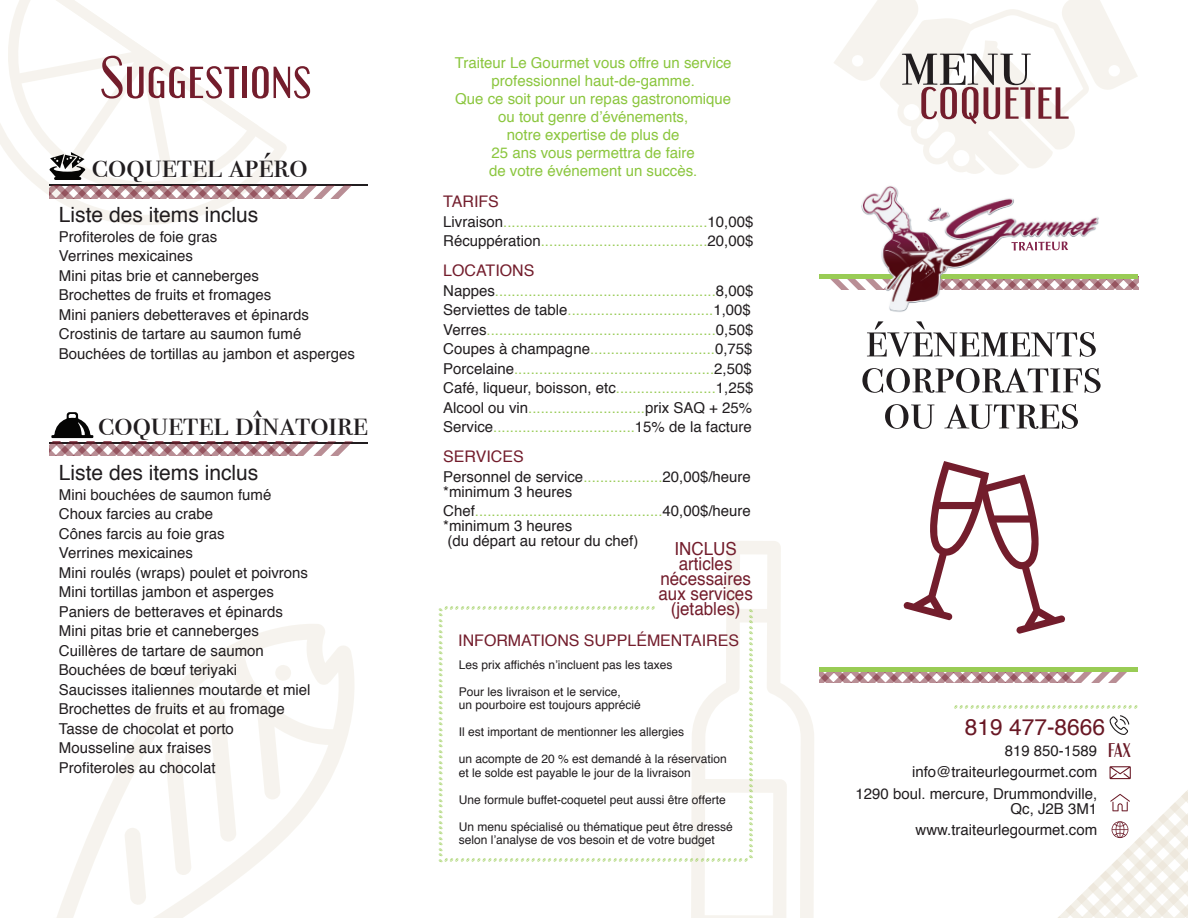
<style>
.page{position:relative;width:1188px;height:918px;background:#fff}
.page>*{position:absolute;margin:0;border:0;box-sizing:border-box;transform-origin:0 0}
.t1{font:68.1px "Bodoni Svty Two SCITCTT";color:#211d1f}
.t2{font:52.35px "Bodoni Svty Two SCITCTT";color:#211d1f}
.t3{font:50.85px "Engebrechtre Rg";color:#731d2c}
.t4{font:36px "Bodoni Svty Two SCITCTT";color:#211d1f}
.t5{font:22.8px "Helvetica";color:#691825}
.t6{font:21px "Helvetica";color:#211d1f}
.t7{font:300 18px "Jabjai";color:#9c5}
.t8{font:18px/15px "Helvetica";color:#731d2c;text-align:center;scale:.94 1}
.t9{font:15.9px "Helvetica";color:#731d2c}
.t10{font:15px/19.5px "Helvetica";color:#211d1f}
.t11{font:15px/19.5px "Helvetica";color:#98cb55}
.t12{font:15px/18px "Helvetica";color:#8bc63e;text-align:center}
.t13{font:12px/13.5px "Helvetica";color:#211d1f}
.s1{color:#211d1f}
.s2{color:#98cb55}
.s3{font-family:"Engebrechtre Rg";font-size:17.1px;color:#691825}
</style>
<div class="page">
<svg style="left:834px;top:0;width:304px;height:175px"></svg>
<svg style="left:57px;top:624px;width:297px;height:294px"></svg>
<svg style="left:208px;top:696px;width:29px;height:146px"></svg>
<svg style="left:165px;top:748px;width:27px;height:127px"></svg>
<svg style="left:124px;top:827px;width:22px;height:78px"></svg>
<svg style="left:0;top:0;width:287px;height:225px"></svg>
<svg style="left:691px;top:541px;width:123px;height:377px"></svg>
<svg style="left:903px;top:461px;width:162px;height:173px"></svg>
<svg style="left:50px;top:412px;width:318px;height:43px"></svg>
<svg style="left:11px;top:49px;width:357px;height:149px"></svg>
<svg style="left:830px;top:279px;width:308px;height:11px"></svg>
<svg style="left:820px;top:671px;width:318px;height:11px"></svg>
<div style="left:820px;top:274px;width:318px;height:5px;background:#9c5"></div>
<hr style="left:820px;top:667px;width:318px;height:4px;background:#9c5">
<img style="left:859px;top:186px;width:244px;height:126px">
<svg style="left:1011px;top:242px;width:57px;height:9px"></svg>
<svg style="left:1110px;top:715px;width:19px;height:20px"></svg>
<svg style="left:1058px;top:790px;width:130px;height:128px"></svg>
<svg style="left:1110px;top:766px;width:21px;height:13px"></svg>
<h3 class="t3" style="left:100px;top:46px;width:214px">Suggestions</h3>
<h3 class="t4" style="left:92px;top:143px;width:217px">coquetel apéro</h3>
<h3 class="t6" style="left:59px;top:199px;width:201px">Liste des items inclus</h3>
<p class="t10" style="left:59px;top:227px;width:297px">Profiteroles de foie gras<br>Verrines mexicaines<br>Mini pitas brie et canneberges<br>Brochettes de fruits et fromages<br>Mini paniers debetteraves et épinards<br>Crostinis de tartare au saumon fumé<br>Bouchées de tortillas au jambon et asperges</p>
<h3 class="t4" style="left:98px;top:401px;width:271px">coquetel dînatoire</h3>
<h3 class="t6" style="left:59px;top:457px;width:201px">Liste des items inclus</h3>
<p class="t10" style="left:59px;top:485px;width:253px">Mini bouchées de saumon fumé<br>Choux farcies au crabe<br>Cônes farcis au foie gras<br>Verrines mexicaines<br>Mini roulés (wraps) poulet et poivrons<br>Mini tortillas jambon et asperges<br>Paniers de betteraves et épinards<br>Mini pitas brie et canneberges<br>Cuillères de tartare de saumon<br>Bouchées de bœuf teriyaki<br>Saucisses italiennes moutarde et miel<br>Brochettes de fruits et au fromage<br>Tasse de chocolat et porto<br>Mousseline aux fraises<br>Profiteroles au chocolat</p>
<p class="t12" style="left:455px;top:55px;width:278px">Traiteur Le Gourmet vous offre un service professionnel haut-de-gamme.<br>Que ce soit pour un repas gastronomique ou tout genre d’événements,<br>notre expertise de plus de<br>25 ans vous permettra de faire<br>de votre événement un succès.</p>
<p class="t9" style="left:443px;top:190px;width:57px">TARIFS</p>
<p class="t11" style="left:443px;top:212px;width:312px"><span class="s1">Livraison</span>.................................................<span class="s1">10,00$<br>Récuppération</span>........................................<span class="s1">20,00$</span></p>
<p class="t9" style="left:443px;top:259px;width:93px">LOCATIONS</p>
<p class="t11" style="left:443px;top:281px;width:312px"><span class="s1">Nappes</span>.....................................................<span class="s1">8,00$ Serviettes de table</span>...................................<span class="s1">1,00$ Verres</span>.......................................................<span class="s1">0,50$ Coupes à champagne</span>..............................<span class="s1">0,75$ Porcelaine</span>................................................<span class="s1">2,50$ Café, liqueur, boisson, etc</span>........................<span class="s1">1,25$ Alcool ou vin</span>............................<span class="s1">prix SAQ + 25% Service</span>..................................<span class="s1">15% de la facture</span></p>
<p class="t9" style="left:443px;top:444px;width:82px">SERVICES</p>
<p class="t10" style="left:443px;top:469px;width:309px;line-height:15px">Personnel de service<span class="s2">...................</span>20,00$/heure *minimum 3 heures</p>
<p class="t10" style="left:443px;top:504px;width:309px;line-height:15px">Chef<span class="s2">.............................................</span>40,00$/heure *minimum 3 heures<br>(du départ au retour du chef)</p>
<p class="t8" style="left:658px;top:542px;width:102px">INCLUS articles nécessaires aux services (jetables)</p>
<p class="t7" style="left:655px;top:621px;width:212px;rotate:-180deg">.......................................</p>
<p class="t7" style="left:454px;top:608px;width:256px;rotate:90deg">...............................................</p>
<p class="t7" style="left:764px;top:609px;width:251px;rotate:90deg">..............................................</p>
<p class="t7" style="left:748px;top:873px;width:305px;rotate:-180deg">........................................................</p>
<p class="t9" style="left:458px;top:628px;width:282px">INFORMATIONS SUPPLÉMENTAIRES</p>
<p class="t13" style="left:459px;top:658px;width:215px">Les prix affichés n’incluent pas les taxes</p>
<p class="t13" style="left:459px;top:685px;width:184px">Pour les livraison et le service,<br>un pourboire est toujours apprécié</p>
<p class="t13" style="left:459px;top:725px;width:227px">Il est important de mentionner les allergies</p>
<p class="t13" style="left:459px;top:752px;width:270px">un acompte de 20 % est demandé à la réservation et le solde est payable le jour de la livraison</p>
<p class="t13" style="left:459px;top:793px;width:269px">Une formule buffet-coquetel peut aussi être offerte</p>
<p class="t13" style="left:459px;top:820px;width:276px">Un menu spécialisé ou thématique peut être dressé selon l’analyse de vos besoin et de votre budget</p>
<h1 class="t1" style="left:901px;top:21px;width:132px">menu</h1>
<h3 class="t3" style="left:919px;top:67px;width:152px">coquetel</h3>
<h2 class="t2" style="left:866px;top:307px;width:233px">évènements</h2>
<h2 class="t2" style="left:861px;top:343px;width:242px">corporatifs</h2>
<h2 class="t2" style="left:884px;top:379px;width:197px">ou autres</h2>
<p class="t7" style="left:1138px;top:720px;width:185px;rotate:-180deg">..................................</p>
<h3 class="t5" style="left:965px;top:710px;width:142px">819 477-8666</h3>
<p class="t10" style="left:1005px;top:742px;width:127px">819 850-1589 <span class="s3">FAX</span></p>
<p class="t10" style="left:912px;top:763px;width:187px">info@traiteurlegourmet.com</p>
<p class="t10" style="left:856px;top:784px;width:243px">1290 boul. mercure, Drummondville,</p>
<p class="t10" style="left:916px;top:798px;width:183px;line-height:21.1px;text-align:right">Qc, J2B 3M1 www.traiteurlegourmet.com</p>
</div>
